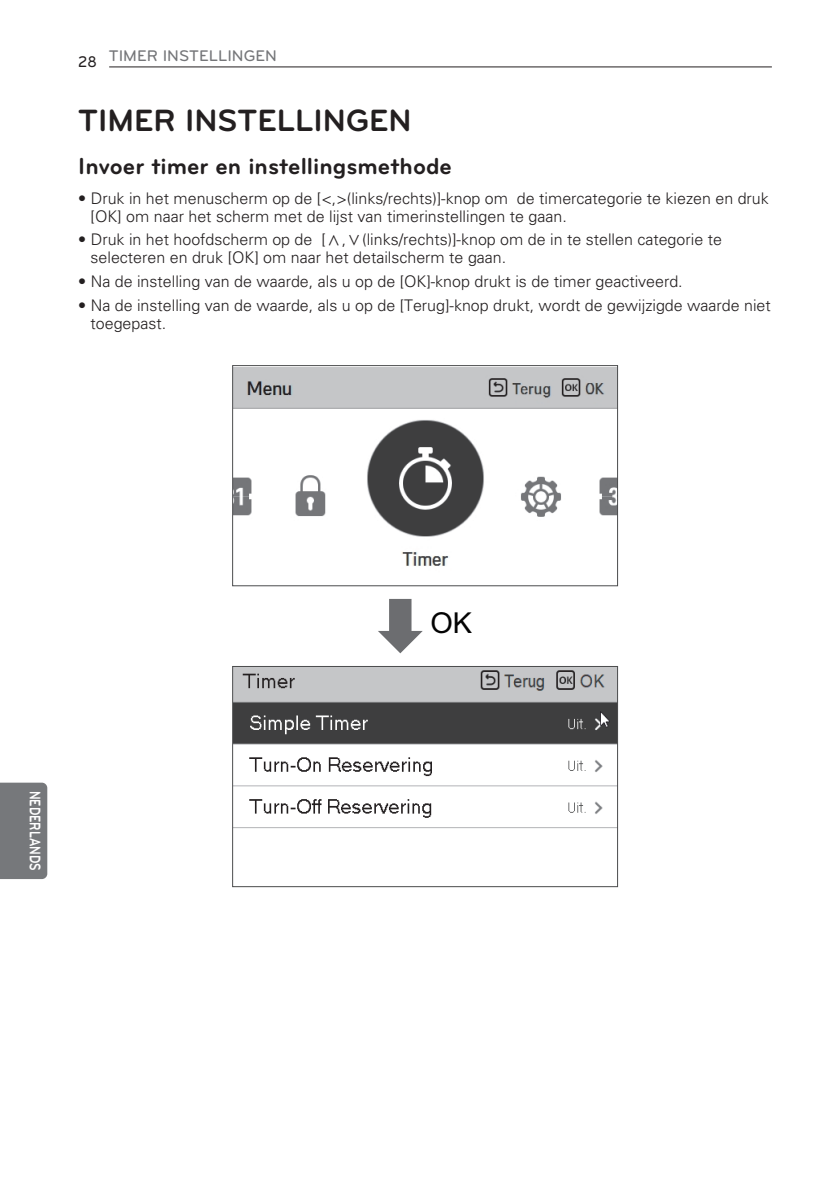
<style>
.page{position:relative;width:840px;height:1191px;background:#fff}
.page>*{position:absolute;margin:0;border:0;box-sizing:border-box;transform-origin:0 0}
.t1{font:700 32px "Bryant LG";color:#231f20}
.t2{font:28.8px "Arial";color:#030303}
.t3{font:700 24px "Bryant LG";color:#231f20}
.t4{font:300 16px/18px "Univers";color:#231f20}
.t5{font:500 16px "Bryant LG";color:#757679}
.t6{font:700 16px "Bryant LG";color:#fff;scale:.75 1}
.s1{color:#231f20}
.s2{font-family:"Hangang";font-weight:400}
</style>
<div class="page">
<hr style="left:109px;top:67px;width:662px;height:1px;background:#231f20">
<div style="left:0;top:782px;width:47px;height:97px;background:#76787b"></div>
<img style="left:234px;top:367px;width:381px;height:199px">
<div style="left:232px;top:365px;width:385px;height:221px;border:1px solid #4b4c4d"></div>
<img style="left:234px;top:668px;width:381px;height:161px">
<div style="left:232px;top:666px;width:385px;height:221px;border:1px solid #4b4c4d"></div>
<svg style="left:378px;top:599px;width:44px;height:54px"></svg>
<p class="t5" style="left:78px;top:47px;width:200px"><span class="s1">28</span> TIMER INSTELLINGEN</p>
<h1 class="t1" style="left:78px;top:109px;width:334px">TIMER INSTELLINGEN</h1>
<h3 class="t3" style="left:78px;top:158px;width:375px">Invoer timer en instellingsmethode</h3>
<p class="t4" style="left:90px;top:190px;width:679px;text-indent:-12px">• Druk in het menuscherm op de [&lt;,&gt;(links/rechts)]-knop om de timercategorie te kiezen en druk [OK] om naar het scherm met de lijst van timerinstellingen te gaan.</p>
<p class="t4" style="left:90px;top:232px;width:632px;text-indent:-12px">• Druk in het hoofdscherm op de [<span class="s2">∧</span>,<span class="s2">∨</span>(links/rechts)]-knop om de in te stellen categorie te selecteren en druk [OK] om naar het detailscherm te gaan.</p>
<p class="t4" style="left:78px;top:274px;width:605px">• Na de instelling van de waarde, als u op de [OK]-knop drukt is de timer geactiveerd.</p>
<p class="t4" style="left:90px;top:297px;width:681px;text-indent:-12px">• Na de instelling van de waarde, als u op de [Terug]-knop drukt, wordt de gewijzigde waarde niet toegepast.</p>
<p class="t6" style="left:41px;top:790px;width:108px;rotate:90deg">NEDERLANDS</p>
<h2 class="t2" style="left:430px;top:612px;width:43px">OK</h2>
</div>
